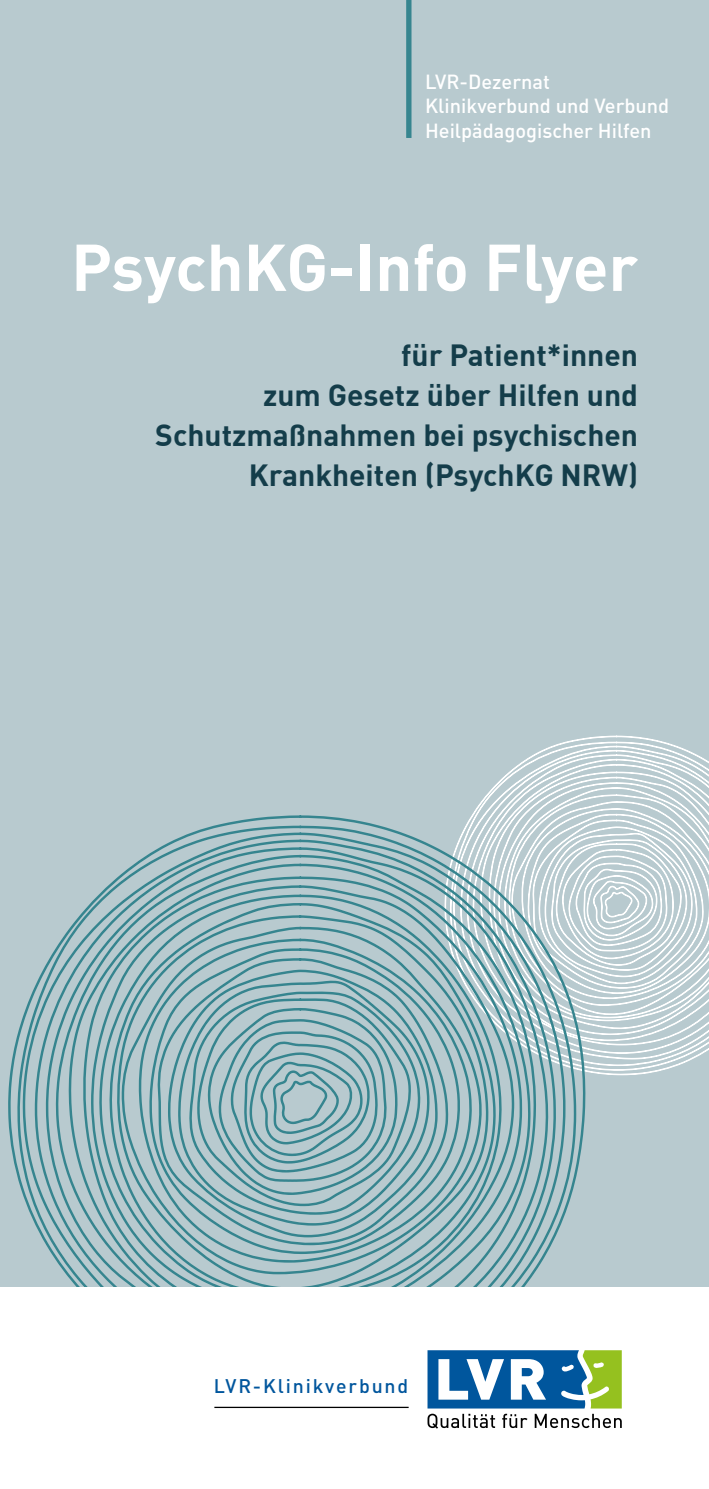
<style>
.page{position:relative;width:709px;height:1489px;background:#fff}
.page>*{position:absolute;margin:0;border:0;box-sizing:border-box;transform-origin:0 0}
.t1{font:700 65px "DIN";color:#fff}
.t2{font:700 30px/40px "DIN";color:#143d4a;text-align:right}
.t3{font:500 20px/24.8px "DIN";color:#fff}
.t4{font:500 19.5px "DIN";letter-spacing:.095em;color:#00569d}
</style>
<div class="page">
<div style="left:0;top:0;width:709px;height:1286px;background:#b8cacf"></div>
<svg style="left:427px;top:1350px;width:194px;height:78px"></svg>
<hr style="left:214px;top:1406px;width:194px;height:1px;background:#000">
<div style="left:406px;top:0;width:5px;height:138px;background:#36858f"></div>
<svg style="left:555px;top:741px;width:121px;height:330px"></svg>
<svg style="left:545px;top:745px;width:147px;height:321px"></svg>
<svg style="left:535px;top:749px;width:167px;height:310px"></svg>
<svg style="left:528px;top:754px;width:181px;height:300px"></svg>
<svg style="left:473px;top:758px;width:236px;height:287px"></svg>
<svg style="left:480px;top:763px;width:229px;height:278px"></svg>
<svg style="left:489px;top:771px;width:220px;height:264px"></svg>
<svg style="left:493px;top:776px;width:216px;height:253px"></svg>
<svg style="left:498px;top:781px;width:211px;height:240px"></svg>
<svg style="left:504px;top:786px;width:205px;height:232px"></svg>
<svg style="left:508px;top:794px;width:201px;height:221px"></svg>
<svg style="left:511px;top:800px;width:198px;height:206px"></svg>
<svg style="left:8px;top:814px;width:578px;height:360px"></svg>
<svg style="left:17px;top:824px;width:560px;height:387px"></svg>
<svg style="left:22px;top:831px;width:544px;height:404px"></svg>
<svg style="left:34px;top:838px;width:522px;height:411px"></svg>
<svg style="left:45px;top:846px;width:504px;height:425px"></svg>
<svg style="left:56px;top:854px;width:480px;height:424px"></svg>
<svg style="left:68px;top:863px;width:463px;height:423px"></svg>
<svg style="left:83px;top:875px;width:440px;height:411px"></svg>
<svg style="left:90px;top:884px;width:425px;height:402px"></svg>
<svg style="left:98px;top:893px;width:403px;height:393px"></svg>
<svg style="left:109px;top:902px;width:387px;height:384px"></svg>
<svg style="left:116px;top:914px;width:373px;height:372px"></svg>
<svg style="left:121px;top:926px;width:361px;height:348px"></svg>
<svg style="left:139px;top:937px;width:333px;height:326px"></svg>
<svg style="left:149px;top:947px;width:312px;height:307px"></svg>
<svg style="left:157px;top:957px;width:292px;height:288px"></svg>
<svg style="left:167px;top:968px;width:271px;height:269px"></svg>
<svg style="left:177px;top:980px;width:253px;height:246px"></svg>
<svg style="left:189px;top:990px;width:232px;height:225px"></svg>
<svg style="left:196px;top:997px;width:216px;height:209px"></svg>
<svg style="left:208px;top:1007px;width:190px;height:188px"></svg>
<p class="t3" style="left:425px;top:68px;width:246px">LVR-Dezernat<br>Klinikverbund und Verbund<br>Heilpädagogischer Hilfen</p>
<h1 class="t1" style="left:71px;top:225px;width:568px">PsychKG-Info Flyer</h1>
<p class="t2" style="left:155px;top:334px;width:484px">für Patient*innen<br>zum Gesetz über Hilfen und<br>Schutzmaßnahmen bei psychischen<br>Krankheiten (PsychKG NRW)</p>
<p class="t4" style="left:214px;top:1373px;width:196px">LVR-Klinikverbund</p>
</div>
